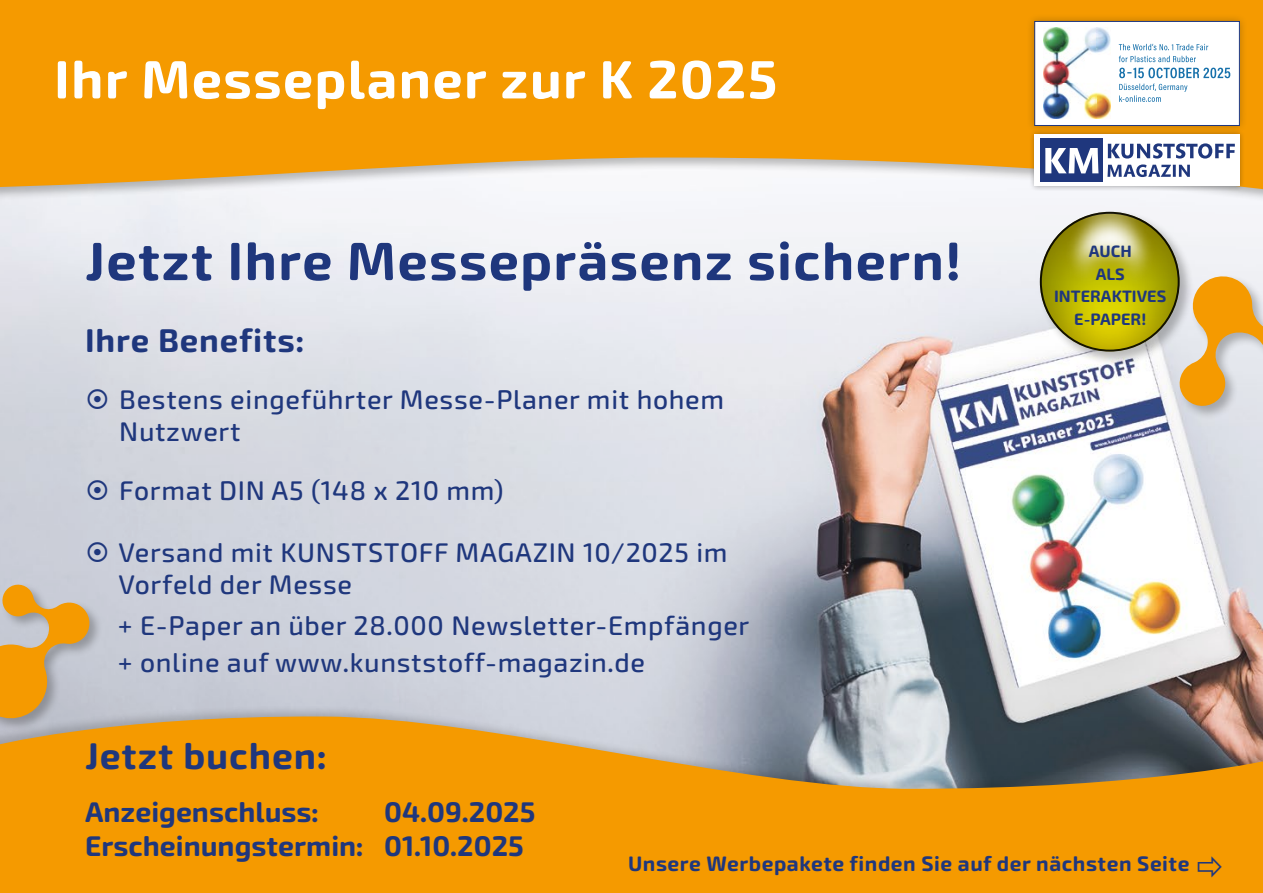
<style>
.page{position:relative;width:1263px;height:893px;background:#fff}
.page>*{position:absolute;margin:0;border:0;box-sizing:border-box;transform-origin:0 0}
.t1{font:700 54px "Exo Soft";letter-spacing:.025em;color:#1f377d}
.t2{font:700 54px "Exo Soft";letter-spacing:.025em;color:#fff}
.t3{font:700 37.2px "Exo Soft";letter-spacing:.025em;color:#1f377d}
.t4{font:700 33px "Exo Soft";letter-spacing:.025em;color:#1f377d}
.t5{font:700 28.5px/34.2px "Exo Soft";color:#1f377d}
.t6{font:500 27px/32.4px "Exo Soft";letter-spacing:.025em;color:#1f377d}
.t7{font:700 21px "Exo Soft";letter-spacing:.025em;color:#1f377d}
.t8{font:700 16.5px/22.5px "Exo Soft";color:#1f377d;text-align:center}
</style>
<div class="page">
<img style="left:0;top:219px;width:1263px;height:486px">
<div style="left:0;top:705px;width:1263px;height:188px;background:#1d1d1b;opacity:.2"></div>
<svg style="left:0;top:715px;width:1263px;height:178px;background:#dd971f"></svg>
<div style="left:0;top:75px;width:1263px;height:144px;background:#f4f4f8"></div>
<svg style="left:0;top:154px;width:1263px;height:56px"></svg>
<div style="left:0;top:0;width:1263px;height:154px;background:#f59a00"></div>
<div style="left:0;top:583px;width:103px;height:149px;background:#1d1d1b;opacity:.3"></div>
<svg style="left:0;top:583px;width:91px;height:139px;background:#d4ae70"></svg>
<div style="left:1178px;top:275px;width:85px;height:165px;background:#1d1d1b;opacity:.3"></div>
<svg style="left:1177px;top:272px;width:86px;height:162px;background:#e2c696"></svg>
<div style="left:1026px;top:13px;width:222px;height:120px;background:#1d1d1b;opacity:.29"></div>
<div style="left:1035px;top:21px;width:204px;height:104px;background:#fff"></div>
<svg style="left:1119px;top:84px;width:68px;height:18px"></svg>
<svg style="left:1119px;top:68px;width:111px;height:10px"></svg>
<svg style="left:1119px;top:56px;width:77px;height:6px"></svg>
<svg style="left:1119px;top:44px;width:89px;height:6px"></svg>
<img style="left:1044px;top:28px;width:66px;height:91px">
<div style="left:1034px;top:21px;width:205px;height:105px;border:1px solid #1f377d"></div>
<div style="left:1029px;top:129px;width:216px;height:62px;background:#1d1d1b;opacity:.4"></div>
<div style="left:1034px;top:134px;width:205px;height:52px;background:#fff"></div>
<svg style="left:1227px;top:143px;width:8px;height:16px"></svg>
<div style="left:1037px;top:209px;width:157px;height:157px;background:#1d1d1b;opacity:.3"></div>
<div style="left:991px;top:134px;width:236px;height:219px;background:#757474;opacity:.66"></div>
<svg style="left:994px;top:159px;width:231px;height:127px;fill:#f1f1f5"></svg>
<svg style="left:88px;top:389px;width:19px;height:20px"></svg>
<svg style="left:88px;top:480px;width:19px;height:20px"></svg>
<svg style="left:88px;top:542px;width:19px;height:20px"></svg>
<svg style="left:1198px;top:856px;width:24px;height:21px"></svg>
<h1 class="t2" style="left:54px;top:48px;width:725px">Ihr Messeplaner zur K 2025</h1>
<h1 class="t1" style="left:85px;top:229px;width:878px">Jetzt Ihre Messepräsenz sichern!</h1>
<p class="t4" style="left:85px;top:321px;width:221px">Ihre Benefits:</p>
<p class="t6" style="left:119px;top:383px;width:606px">Bestens eingeführter Messe-Planer mit hohem<br>Nutzwert</p>
<p class="t6" style="left:119px;top:474px;width:386px">Format DIN A5 (148 x 210 mm)</p>
<p class="t6" style="left:119px;top:536px;width:610px">Versand mit KUNSTSTOFF MAGAZIN 10/2025 im<br>Vorfeld der Messe</p>
<p class="t6" style="left:118px;top:608px;width:633px;line-height:36.6px">+ E-Paper an über 28.000 Newsletter-Empfänger + online auf www.kunststoff-magazin.de</p>
<p class="t8" style="left:1054px;top:240px;width:114px">AUCH<br>ALS<br>INTERAKTIVES<br>E-PAPER!</p>
<h2 class="t3" style="left:85px;top:734px;width:243px">Jetzt buchen:</h2>
<p class="t5" style="left:85px;top:795px;width:235px">Anzeigenschluss:</p>
<p class="t5" style="left:85px;top:795px;width:452px;text-indent:299px">04.09.2025<br>Erscheinungstermin: 01.10.2025</p>
<p class="t7" style="left:628px;top:851px;width:563px">Unsere Werbepakete finden Sie auf der nächsten Seite</p>
</div>
